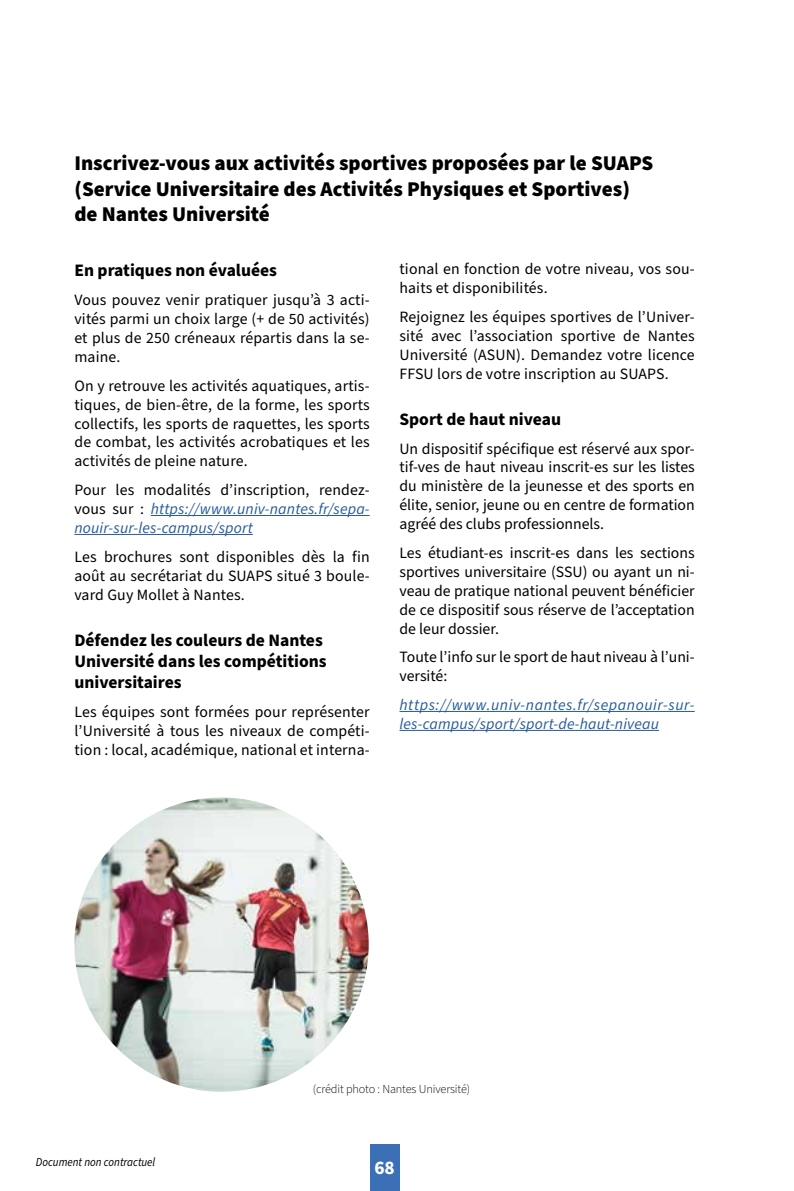
<style>
.page{position:relative;width:794px;height:1191px;background:#fff}
.page>*{position:absolute;margin:0;border:0;box-sizing:border-box;transform-origin:0 0}
.t1{font:900 21px/25.2px "Source Sans Pro";color:#000}
.t2{font:700 19.25px "Source Sans Pro";color:#fff}
.t3{font:700 17.5px/21px "Source Sans Pro";color:#000}
.t4{font:15.75px/18.9px "Source Sans Pro";letter-spacing:.01em;color:#000;text-align:justify}
.t5{font:italic 15.75px/18.9px "Source Sans Pro";letter-spacing:.01em;color:#275b9b;text-align:justify}
.t6{font:300 12.25px "Source Sans Pro";letter-spacing:-.01em;color:#000}
.t7{font:italic 12.25px "Source Sans Pro";color:#000;scale:.9 1}
.s1{font-style:normal;color:#000}
</style>
<div class="page">
<div style="left:370px;top:1144px;width:29px;height:47px;background:#3b70b7"></div>
<hr style="left:151px;top:515px;width:219px;height:1px;background:#275b9b">
<hr style="left:74px;top:534px;width:179px;height:1px;background:#275b9b">
<hr style="left:399px;top:711px;width:295px;height:1px;background:#275b9b">
<hr style="left:399px;top:730px;width:260px;height:1px;background:#275b9b">
<img style="left:74px;top:797px;width:295px;height:294px;border-radius:147px">
<h1 class="t1" style="left:74px;top:151px;width:580px">Inscrivez-vous aux activités sportives proposées par le SUAPS (Service Universitaire des Activités Physiques et Sportives) de Nantes Université</h1>
<p class="t3" style="left:74px;top:260px;width:204px">En pratiques non évaluées</p>
<p class="t4" style="left:74px;top:291px;width:297px">Vous pouvez venir pratiquer jusqu’à 3 acti&shy;vités parmi un choix large (+ de 50 activités) et plus de 250 créneaux répartis dans la se&shy;maine.</p>
<p class="t4" style="left:74px;top:376px;width:297px">On y retrouve les activités aquatiques, artis&shy;tiques, de bien-être, de la forme, les sports collectifs, les sports de raquettes, les sports de combat, les activités acrobatiques et les activités de pleine nature.</p>
<p class="t5" style="left:74px;top:481px;width:297px"><span class="s1">Pour les modalités d’inscription, rendez&shy;vous sur :</span> https://www.univ-nantes.fr/sepa&shy;nouir-sur-les-campus/sport</p>
<p class="t4" style="left:74px;top:548px;width:297px">Les brochures sont disponibles dès la fin août au secrétariat du SUAPS situé 3 boule&shy;vard Guy Mollet à Nantes.</p>
<p class="t3" style="left:74px;top:630px;width:254px">Défendez les couleurs de Nantes<br>Université dans les compétitions universitaires</p>
<p class="t4" style="left:74px;top:702px;width:297px">Les équipes sont formées pour représenter l’Université à tous les niveaux de compéti&shy;tion : local, académique, national et interna-</p>
<p class="t4" style="left:399px;top:260px;width:297px">tional en fonction de votre niveau, vos sou&shy;haits et disponibilités.</p>
<p class="t4" style="left:399px;top:308px;width:297px">Rejoignez les équipes sportives de l’Univer&shy;sité avec l’association sportive de Nantes Université (ASUN). Demandez votre licence FFSU lors de votre inscription au SUAPS.</p>
<p class="t3" style="left:399px;top:409px;width:163px">Sport de haut niveau</p>
<p class="t4" style="left:399px;top:439px;width:297px">Un dispositif spécifique est réservé aux spor&shy;tif-ves de haut niveau inscrit-es sur les listes du ministère de la jeunesse et des sports en élite, senior, jeune ou en centre de formation agréé des clubs professionnels.</p>
<p class="t4" style="left:399px;top:544px;width:297px">Les étudiant-es inscrit-es dans les sections sportives universitaire (SSU) ou ayant un ni&shy;veau de pratique national peuvent bénéficier de ce dispositif sous réserve de l’acceptation de leur dossier.</p>
<p class="t4" style="left:399px;top:648px;width:297px">Toute l’info sur le sport de haut niveau à l’uni&shy;versité:</p>
<p class="t5" style="left:399px;top:696px;width:297px">https://www.univ-nantes.fr/sepanouir-sur&shy;les-campus/sport/sport-de-haut-niveau</p>
<p class="t7" style="left:36px;top:1153px;width:134px">Document non contractuel</p>
<p class="t6" style="left:313px;top:1080px;width:159px">(crédit photo : Nantes Université)</p>
<p class="t2" style="left:374px;top:1154px;width:22px">68</p>
</div>
